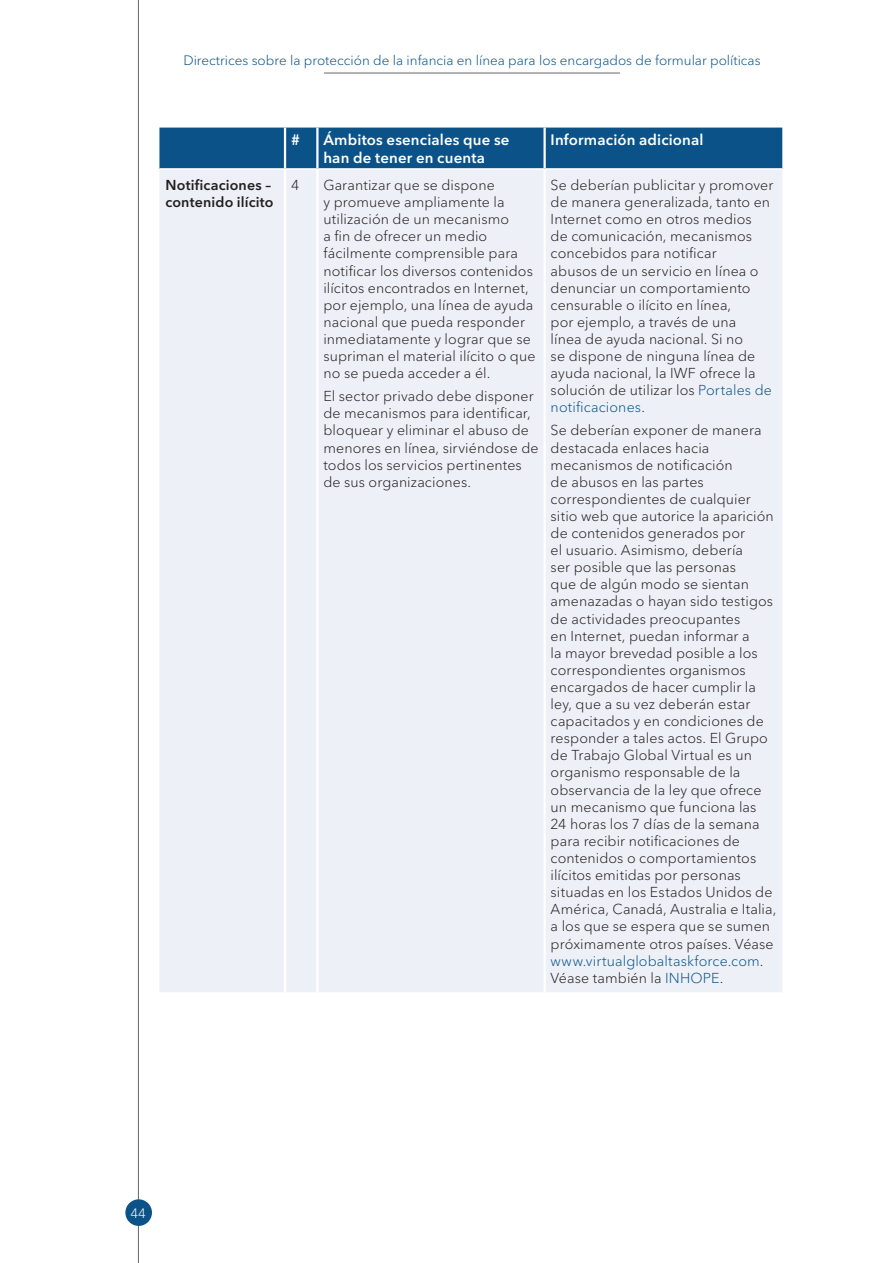
<style>
.page{position:relative;width:893px;height:1263px;background:#fff}
.page>*{position:absolute;margin:0;border:0;box-sizing:border-box;transform-origin:0 0}
.Table_head_white_cen{font:600 15px/18px "Avenir Next LT Pro";letter-spacing:.01em;color:#fff}
.Table_text{font:300 14.25px/17.1px "Avenir Next LT Pro";letter-spacing:.01em;color:#231f20}
.Table_text-2{font:600 14.25px/17.1px "Avenir Next LT Pro";letter-spacing:.01em;color:#231f20}
.t1{font:300 13.5px "Avenir Next LT Pro";color:#0a5288}
.t2{font:300 13.5px "Avenir Next LT Pro";color:#fff}
.s1{color:#0a5288}
</style>
<div class="page">
<hr style="left:138px;top:0;width:1px;height:1263px;background:#67676a">
<div style="left:125px;top:1199px;width:27px;height:27px;background:#0a5288;border-radius:50%"></div>
<hr style="left:324px;top:73px;width:296px;height:1px;background:#67676a">
<div style="left:159px;top:128px;width:623px;height:40px;background:#0a5288"></div>
<div style="left:160px;top:170px;width:622px;height:822px;background:#edf0f6"></div>
<hr style="left:284px;top:128px;width:2px;height:40px;background:#fff">
<hr style="left:316px;top:128px;width:3px;height:40px;background:#fff">
<hr style="left:543px;top:128px;width:3px;height:40px;background:#fff">
<hr style="left:284px;top:170px;width:2px;height:822px;background:#fff">
<hr style="left:316px;top:170px;width:3px;height:822px;background:#fff">
<hr style="left:543px;top:170px;width:3px;height:822px;background:#fff">
<p class="t1" style="left:183px;top:52px;width:579px">Directrices sobre la protección de la infancia en línea para los encargados de formular políticas</p>
<p class="Table_head_white_cen" style="left:291px;top:131px;width:10px">#</p>
<p class="Table_head_white_cen" style="left:323px;top:131px;width:188px">Ámbitos esenciales que se han de tener en cuenta</p>
<p class="Table_head_white_cen" style="left:551px;top:131px;width:154px">Información adicional</p>
<p class="Table_text-2" style="left:165px;top:176px;width:110px">Notificaciones – contenido ilícito</p>
<p class="Table_text" style="left:291px;top:176px;width:10px">4</p>
<p class="Table_text" style="left:323px;top:176px;width:214px">Garantizar que se dispone<br>y promueve ampliamente la utilización de un mecanismo<br>a fin de ofrecer un medio fácilmente comprensible para notificar los diversos contenidos ilícitos encontrados en Internet, por ejemplo, una línea de ayuda nacional que pueda responder inmediatamente y lograr que se supriman el material ilícito o que no se pueda acceder a él.</p>
<p class="Table_text" style="left:323px;top:388px;width:217px">El sector privado debe disponer de mecanismos para identificar, bloquear y eliminar el abuso de menores en línea, sirviéndose de todos los servicios pertinentes de sus organizaciones.</p>
<p class="Table_text" style="left:551px;top:176px;width:224px">Se deberían publicitar y promover de manera generalizada, tanto en<br>Internet como en otros medios<br>de comunicación, mecanismos concebidos para notificar<br>abusos de un servicio en línea o denunciar un comportamiento censurable o ilícito en línea,<br>por ejemplo, a través de una<br>línea de ayuda nacional. Si no<br>se dispone de ninguna línea de ayuda nacional, la IWF ofrece la solución de utilizar los <span class="s1">Portales de notificaciones</span>.</p>
<p class="Table_text" style="left:551px;top:422px;width:227px">Se deberían exponer de manera destacada enlaces hacia mecanismos de notificación<br>de abusos en las partes correspondientes de cualquier sitio web que autorice la aparición de contenidos generados por<br>el usuario. Asimismo, debería<br>ser posible que las personas<br>que de algún modo se sientan amenazadas o hayan sido testigos de actividades preocupantes<br>en Internet, puedan informar a<br>la mayor brevedad posible a los correspondientes organismos encargados de hacer cumplir la ley, que a su vez deberán estar capacitados y en condiciones de responder a tales actos. El Grupo de Trabajo Global Virtual es un organismo responsable de la observancia de la ley que ofrece un mecanismo que funciona las<br>24 horas los 7 días de la semana para recibir notificaciones de contenidos o comportamientos ilícitos emitidas por personas situadas en los Estados Unidos de<br>América, Canadá, Australia e Italia, a los que se espera que se sumen próximamente otros países. Véase <span class="s1">www.virtualglobaltaskforce.com</span>.<br>Véase también la <span class="s1">INHOPE</span>.</p>
<p class="t2" style="left:130px;top:1205px;width:17px">44</p>
</div>
